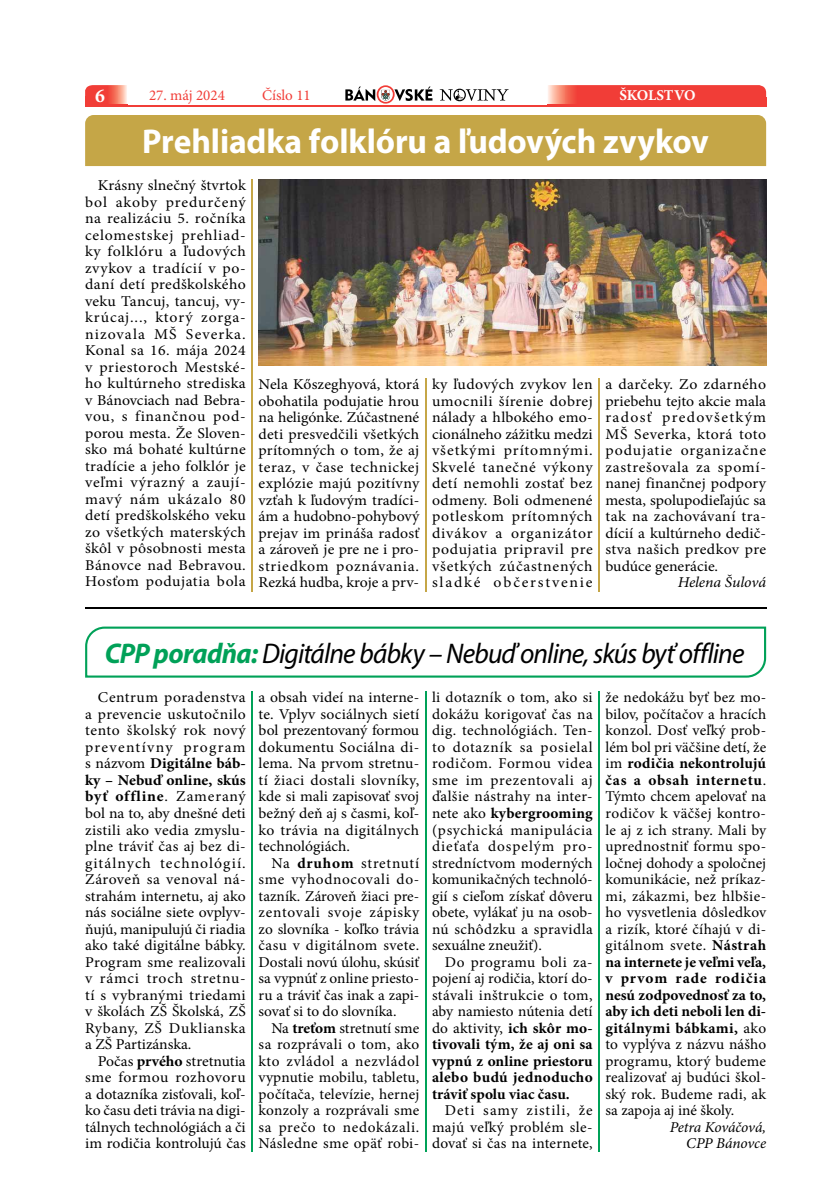
<style>
.page{position:relative;width:830px;height:1200px;background:#fff}
.page>*{position:absolute;margin:0;border:0;box-sizing:border-box;transform-origin:0 0}
.t1{font:700 34.5px "Myriad Pro";letter-spacing:-.005em;color:#fff}
.t2{font:italic 28.5px "Myriad Pro";letter-spacing:-.03em;color:#000;scale:.96 1}
.t3{font:700 19.5px "Minion Pro";color:#fff}
.t4{font:15px/16.5px "Minion Pro";letter-spacing:.01em;color:#000;text-align:justify}
.t5{font:15px/16.5px "Minion Pro";letter-spacing:.01em;color:#000;text-align:justify;scale:1.05 1}
.t6{font:15px/16.5px "Minion Pro";letter-spacing:.01em;color:#000;text-align:justify;scale:1.04 1}
.t7{font:italic 15px/16.5px "Minion Pro";letter-spacing:-.005em;color:#000;text-align:right}
.t8{font:15px "Minion Pro";color:#f13d37}
.t9{font:italic 15px "Minion Pro";letter-spacing:-.005em;color:#000;scale:1.05 1}
.t10{font:700 15px "Minion Pro";letter-spacing:-.015em;color:#fff}
.s1{font-weight:700;color:#00a158}
.s2{font-weight:700}
</style>
<div class="page">
<svg style="left:345px;top:85px;width:87px;height:19px"></svg>
<svg style="left:439px;top:89px;width:69px;height:12px"></svg>
<hr style="left:96px;top:105px;width:657px;height:1px;background:#f13d37">
<svg style="left:547px;top:85px;width:218px;height:20px"></svg>
<svg style="left:85px;top:85px;width:42px;height:20px"></svg>
<div style="left:85px;top:96px;width:17px;height:10px;background:#f13d37"></div>
<div style="left:748px;top:97px;width:17px;height:9px;background:#f13d37"></div>
<hr style="left:85px;top:607px;width:680px;height:1px;background:#000">
<svg style="left:85px;top:626px;width:680px;height:51px"></svg>
<hr style="left:251px;top:691px;width:2px;height:460px;background:#00a158">
<hr style="left:424px;top:691px;width:2px;height:460px;background:#00a158">
<hr style="left:598px;top:691px;width:1px;height:460px;background:#00a158">
<div style="left:85px;top:115px;width:680px;height:51px;background:#c5a647"></div>
<hr style="left:251px;top:179px;width:2px;height:412px;background:#c5a647">
<hr style="left:424px;top:378px;width:2px;height:213px;background:#c5a647">
<hr style="left:598px;top:378px;width:1px;height:213px;background:#c5a647">
<img style="left:258px;top:179px;width:507px;height:186px">
<h3 class="t3" style="left:95px;top:82px;width:11px">6</h3>
<p class="t8" style="left:149px;top:86px;width:77px">27. máj 2024</p>
<p class="t8" style="left:262px;top:86px;width:50px">Číslo 11</p>
<p class="t10" style="left:619px;top:85px;width:77px">ŠKOLSTVO</p>
<h1 class="t1" style="left:142px;top:119px;width:568px">Prehliadka folklóru a ľudových zvykov</h1>
<p class="t5" style="left:85px;top:177px;width:154px;text-indent:13px">Krásny slnečný štvrtok bol akoby predurčený na realizáciu 5. ročníka celomestskej prehliad&shy;ky folklóru a ľudových zvykov a tradícií v po&shy;daní detí predškolského veku Tancuj, tancuj, vy&shy;krúcaj..., ktorý zorga&shy;nizovala MŠ Severka.<br>Konal sa 16. mája 2024 v priestoroch Mestské&shy;ho kultúrneho strediska v Bánovciach nad Bebra&shy;vou, s finančnou pod&shy;porou mesta. Že Sloven&shy;sko má bohaté kultúrne tradície a jeho folklór je veľmi výrazný a zaují&shy;mavý nám ukázalo 80 detí predškolského veku zo všetkých materských škôl v pôsobnosti mesta Bánovce nad Bebravou.<br>Hosťom podujatia bola</p>
<p class="t5" style="left:258px;top:376px;width:154px">Nela Kőszeghyová, ktorá obohatila podujatie hrou na heligónke. Zúčastnené deti presvedčili všetkých prítomných o tom, že aj teraz, v čase technickej explózie majú pozitívny vzťah k ľudovým tradíci&shy;ám a hudobno-pohybový prejav im prináša radosť a zároveň je pre ne i pro&shy;striedkom poznávania.<br>Rezká hudba, kroje a prv-</p>
<p class="t5" style="left:432px;top:376px;width:154px">ky ľudových zvykov len umocnili šírenie dobrej nálady a hlbokého emo&shy;cionálneho zážitku medzi všetkými prítomnými.<br>Skvelé tanečné výkony detí nemohli zostať bez odmeny. Boli odmenené potleskom prítomných divákov a organizátor podujatia pripravil pre všetkých zúčastnených sladké občerstvenie</p>
<p class="t5" style="left:605px;top:376px;width:154px">a darčeky. Zo zdarného priebehu tejto akcie mala radosť predovšetkým MŠ Severka, ktorá toto podujatie organizačne zastrešovala za spomí&shy;nanej finančnej podpory mesta, spolupodieľajúc sa tak na zachovávaní tra&shy;dícií a kultúrneho dedič&shy;stva našich predkov pre budúce generácie.</p>
<p class="t9" style="left:677px;top:572px;width:86px">Helena Šulová</p>
<h2 class="t2" style="left:105px;top:635px;width:667px"><span class="s1">CPP poradňa:</span> Digitálne bábky – Nebuď online, skús byť offline</h2>
<p class="t6" style="left:85px;top:689px;width:156px;text-indent:13px">Centrum poradenstva a prevencie uskutočnilo tento školský rok nový preventívny program s názvom <span class="s2">Digitálne báb&shy;ky – Nebuď online, skús byť offline</span>. Zameraný bol na to, aby dnešné deti zistili ako vedia zmyslu&shy;plne tráviť čas aj bez di&shy;gitálnych technológií.<br>Zároveň sa venoval ná&shy;strahám internetu, aj ako nás sociálne siete ovplyv&shy;ňujú, manipulujú či riadia ako také digitálne bábky.<br>Program sme realizovali v rámci troch stretnu&shy;tí s vybranými triedami v školách ZŠ Školská, ZŠ Rybany, ZŠ Duklianska a ZŠ Partizánska.</p>
<p class="t6" style="left:85px;top:1052px;width:156px;text-indent:13px">Počas <span class="s2">prvého</span> stretnutia sme formou rozhovoru a dotazníka zisťovali, koľ&shy;ko času deti trávia na digi&shy;tálnych technológiách a či im rodičia kontrolujú čas</p>
<p class="t6" style="left:258px;top:689px;width:156px">a obsah videí na interne&shy;te. Vplyv sociálnych sietí bol prezentovaný formou dokumentu Sociálna di&shy;lema. Na prvom stretnu&shy;tí žiaci dostali slovníky, kde si mali zapisovať svoj bežný deň aj s časmi, koľ&shy;ko trávia na digitálnych technológiách.</p>
<p class="t4" style="left:258px;top:854px;width:162px;text-indent:13px">Na <span class="s2">druhom</span> stretnutí sme vyhodnocovali do&shy;tazník. Zároveň žiaci pre&shy;zentovali svoje zápisky zo slovníka - koľko trávia času v digitálnom svete.<br>Dostali novú úlohu, skúsiť sa vypnúť z online priesto&shy;ru a tráviť čas inak a zapi&shy;sovať si to do slovníka.</p>
<p class="t4" style="left:258px;top:1019px;width:162px;text-indent:13px">Na <span class="s2">treťom</span> stretnutí sme sa rozprávali o tom, ako kto zvládol a nezvládol vypnutie mobilu, tabletu, počítača, televízie, hernej konzoly a rozprávali sme sa prečo to nedokázali.<br>Následne sme opäť robi-</p>
<p class="t4" style="left:432px;top:689px;width:162px">li dotazník o tom, ako si dokážu korigovať čas na dig. technológiách. Ten&shy;to dotazník sa posielal rodičom. Formou videa sme im prezentovali aj ďalšie nástrahy na inter&shy;nete ako <span class="s2">kybergrooming </span>(psychická manipulácia dieťaťa dospelým pro&shy;stredníctvom moderných komunikačných technoló&shy;gií s cieľom získať dôveru obete, vylákať ju na osob&shy;nú schôdzku a spravidla sexuálne zneužiť).</p>
<p class="t4" style="left:432px;top:953px;width:162px;text-indent:13px">Do programu boli za&shy;pojení aj rodičia, ktorí do&shy;stávali inštrukcie o tom, aby namiesto nútenia detí do aktivity, <span class="s2">ich skôr mo&shy;tivovali tým, že aj oni sa vypnú z online priestoru alebo budú jednoducho tráviť spolu viac času.</span></p>
<p class="t4" style="left:432px;top:1101px;width:162px;text-indent:13px">Deti samy zistili, že majú veľký problém sle&shy;dovať si čas na internete,</p>
<p class="t4" style="left:605px;top:689px;width:162px">že nedokážu byť bez mo&shy;bilov, počítačov a hracích konzol. Dosť veľký prob&shy;lém bol pri väčšine detí, že im <span class="s2">rodičia nekontrolujú čas a obsah internetu</span>.<br>Týmto chcem apelovať na rodičov k väčšej kontro&shy;le aj z ich strany. Mali by uprednostniť formu spo&shy;ločnej dohody a spoločnej komunikácie, než príkaz&shy;mi, zákazmi, bez hlbšie&shy;ho vysvetlenia dôsledkov a rizík, ktoré číhajú v di&shy;gitálnom svete. <span class="s2">Nástrah na internete je veľmi veľa, v prvom rade rodičia nesú zodpovednosť za to, aby ich deti neboli len di&shy;gitálnymi bábkami,</span> ako to vyplýva z názvu nášho programu, ktorý budeme realizovať aj budúci škol&shy;ský rok. Budeme radi, ak sa zapoja aj iné školy.</p>
<p class="t7" style="left:669px;top:1118px;width:98px">Petra Kováčová,<br>CPP Bánovce</p>
</div>
